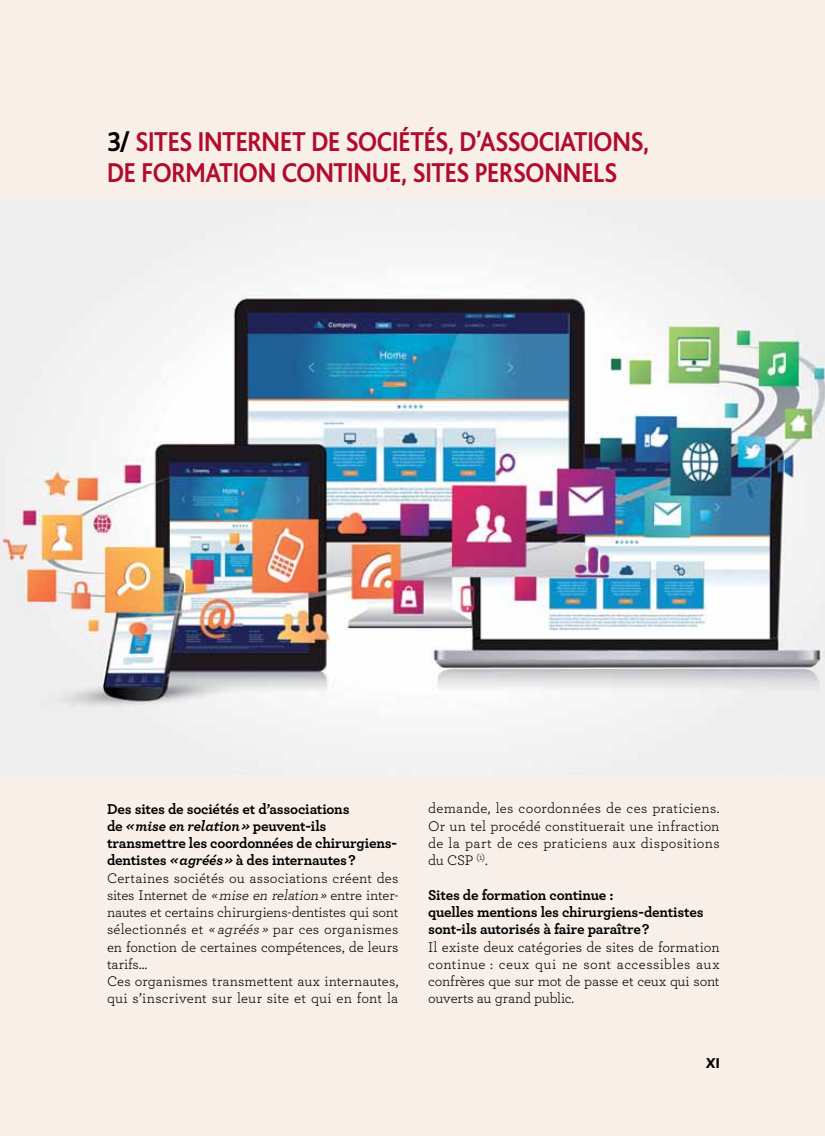
<style>
.page{position:relative;width:825px;height:1136px;background:#fff}
.page>*{position:absolute;margin:0;border:0;box-sizing:border-box;transform-origin:0 0}
.t1{font:700 28.5px/31.5px "Bliss";letter-spacing:-.01em;color:#b10b2d;scale:.89 1}
.t2{font:700 15px/17.2px "Archer";letter-spacing:-.015em;color:#000}
.t3{font:800 15px "Bliss";color:#000}
.t4{font:14.7px/17.2px "Archer";color:#000;text-align:justify}
.s1{color:#000}
.s2{font-style:italic}
</style>
<div class="page">
<div style="left:0;top:0;width:825px;height:1135px;background:#f7efe8"></div>
<img style="left:0;top:207px;width:825px;height:568px">
<h1 class="t1" style="left:107px;top:126px;width:610px"><span class="s1">3/</span> SITES INTERNET DE SOCIÉTÉS, D’ASSOCIATIONS,<br>DE FORMATION CONTINUE, SITES PERSONNELS</h1>
<p class="t2" style="left:107px;top:798px;width:292px">Des sites de sociétés et d’associations<br>de <span class="s2">« mise en relation »</span> peuvent-ils transmettre les coordonnées de chirurgiens&shy;dentistes <span class="s2">« agréés »</span> à des internautes ?</p>
<p class="t4" style="left:107px;top:868px;width:293px;text-align:left">Certaines sociétés ou associations créent des sites Internet de <span class="s2">«mise en relation »</span>entre inter&shy;nautes et certains chirurgiens-dentistes qui sont sélectionnés et <span class="s2">« agréés »</span> par ces organismes en fonction de certaines compétences, de leurs tarifs…<br>Ces organismes transmettent aux internautes, qui s’inscrivent sur leur site et qui en font la</p>
<p class="t4" style="left:428px;top:799px;width:293px">demande, les coordonnées de ces praticiens.<br>Or un tel procédé constituerait une infraction de la part de ces praticiens aux dispositions du CSP <sup>(1)</sup>.</p>
<p class="t2" style="left:428px;top:885px;width:277px">Sites de formation continue :<br>quelles mentions les chirurgiens-dentistes sont-ils autorisés à faire paraître ?</p>
<p class="t4" style="left:428px;top:937px;width:293px">Il existe deux catégories de sites de formation continue : ceux qui ne sont accessibles aux confrères que sur mot de passe et ceux qui sont ouverts au grand public.</p>
<p class="t3" style="left:706px;top:1055px;width:15px">XI</p>
</div>
